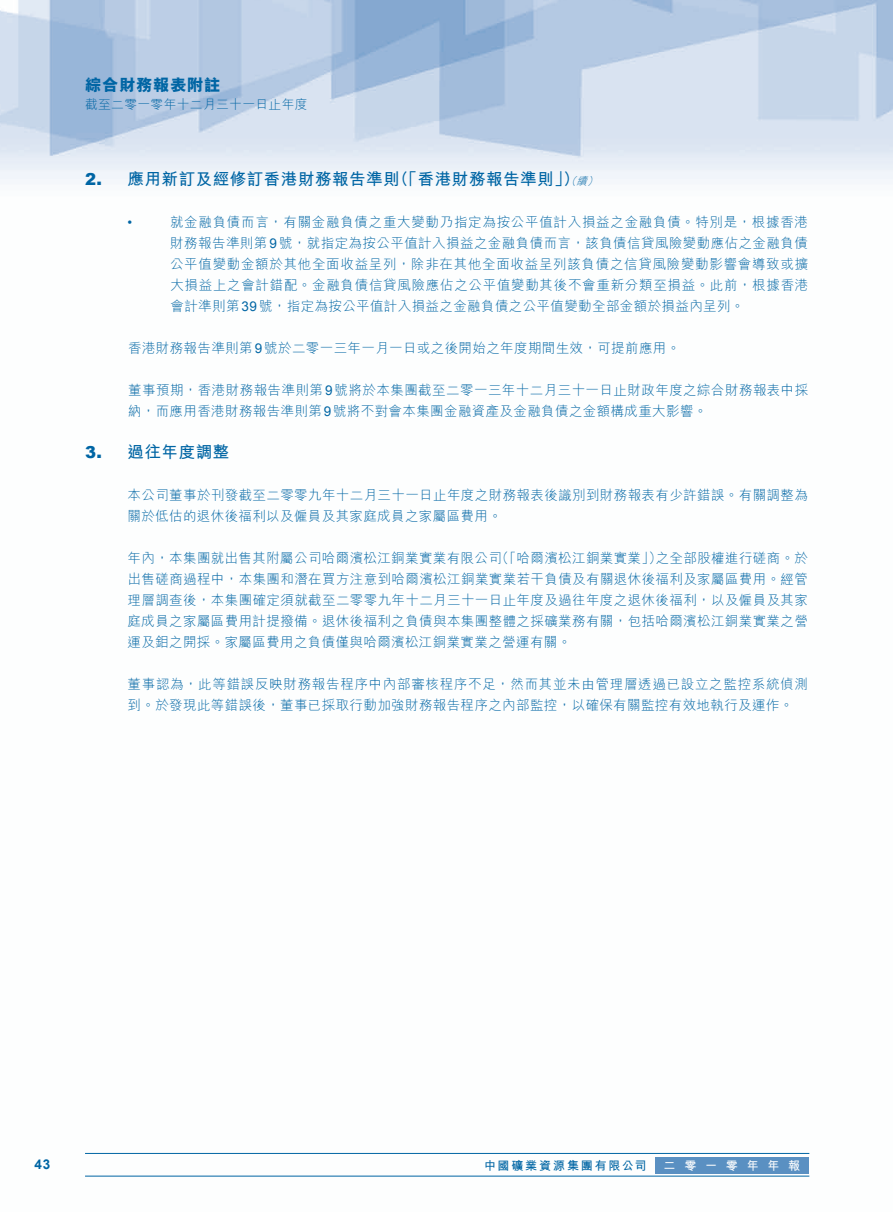
<style>
.page{position:relative;width:893px;height:1212px;background:#fff}
.page>*{position:absolute;margin:0;border:0;box-sizing:border-box;transform-origin:0 0}
.t1{font:700 16.5px "M Hei HK";letter-spacing:.035em;color:#0065a4}
.t2{font:800 16.5px "M Hei HK";letter-spacing:.03em;color:#0065a4}
.t3{font:900 16.5px "Arial";color:#0065a4}
.t4{font:300 13.5px/21px "M Hei HK";letter-spacing:.03em;color:#0065a4}
.t5{font:300 13.5px/21px "M Hei HK";letter-spacing:.05em;color:#0065a4}
.t6{font:300 13.5px "M Hei HK";letter-spacing:.055em;color:#0065a4}
.t7{font:700 13.5px "Arial";color:#0065a4}
.t8{font:13.5px "Arial";color:#0065a4}
.t9{font:300 12.75px "M Hei HK";letter-spacing:.03em;color:#0065a4}
.t10{font:700 12px "M Hei HK";letter-spacing:.145em;color:#0065a4}
.t11{font:700 12px "M Hei HK";color:#fff}
.t12{font:italic 300 10.5px "M Hei HK";color:#0065a4}
.s1{font-weight:300;font-style:italic;font-size:10.5px}
.s2{font-family:"Arial";font-weight:400}
</style>
<div class="page">
<img style="left:0;top:0;width:893px;height:1177px">
<hr style="left:85px;top:1153px;width:724px;height:1px;background:#0065a4">
<hr style="left:85px;top:1176px;width:724px;height:1px;background:#0065a4">
<div style="left:656px;top:1157px;width:153px;height:16px;background:#5a90c2"></div>
<p class="t2" style="left:85px;top:74px;width:137px">綜合財務報表附註</p>
<p class="t9" style="left:85px;top:96px;width:224px">截至二零一零年十二月三十一日止年度</p>
<p class="t3" style="left:85px;top:167px;width:19px">2.</p>
<p class="t3" style="left:85px;top:440px;width:19px">3.</p>
<p class="t1" style="left:128px;top:167px;width:274px">應用新訂及經修訂香港財務報告準則</p>
<p class="t1" style="left:392px;top:167px;width:189px">（「香港財務報告準則」）<span class="s1">（</span></p>
<p class="t12" style="left:576px;top:174px;width:16px">續</p>
<p class="t12" style="left:587px;top:174px;width:16px">(</p>
<p class="t8" style="left:128px;top:213px;width:6px">•</p>
<p class="t6" style="left:170px;top:212px;width:639px">就金融負債而言，有關金融負債之重大變動乃指定為按公平值計入損益之金融負債。特別是，根據香港</p>
<p class="t4" style="left:170px;top:232px;width:640px;text-align:justify">財務報告準則第<span class="s2">9</span>號，就指定為按公平值計入損益之金融負債而言，該負債信貸風險變動應佔之金融負債公平值變動金額於其他全面收益呈列，除非在其他全面收益呈列該負債之信貸風險變動影響會導致或擴大損益上之會計錯配。金融負債信貸風險應佔之公平值變動其後不會重新分類至損益。此前，根據香港會計準則第<span class="s2">39</span>號，指定為按公平值計入損益之金融負債之公平值變動全部金額於損益內呈列。</p>
<p class="t4" style="left:128px;top:337px;width:554px">香港財務報告準則第<span class="s2">9</span>號於二零一三年一月一日或之後開始之年度期間生效，可提前應用。</p>
<p class="t4" style="left:128px;top:379px;width:682px">董事預期，香港財務報告準則第<span class="s2">9</span>號將於本集團截至二零一三年十二月三十一日止財政年度之綜合財務報表中採納，而應用香港財務報告準則第<span class="s2">9</span>號將不對會本集團金融資產及金融負債之金額構成重大影響。</p>
<p class="t1" style="left:128px;top:440px;width:103px">過往年度調整</p>
<p class="t4" style="left:128px;top:484px;width:682px">本公司董事於刊發截至二零零九年十二月三十一日止年度之財務報表後識別到財務報表有少許錯誤。有關調整為關於低估的退休後福利以及僱員及其家庭成員之家屬區費用。</p>
<p class="t4" style="left:656px;top:547px;width:154px">之全部股權進行磋商。於</p>
<p class="t4" style="left:128px;top:547px;width:682px">年內，本集團就出售其附屬公司哈爾濱松江銅業實業有限公司<br>出售磋商過程中，本集團和潛在買方注意到哈爾濱松江銅業實業若干負債及有關退休後福利及家屬區費用。經管理層調查後，本集團確定須就截至二零零九年十二月三十一日止年度及過往年度之退休後福利，以及僱員及其家庭成員之家屬區費用計提撥備。退休後福利之負債與本集團整體之採礦業務有關，包括哈爾濱松江銅業實業之營運及鉬之開採。家屬區費用之負債僅與哈爾濱松江銅業實業之營運有關。</p>
<p class="t5" style="left:128px;top:673px;width:682px">董事認為，此等錯誤反映財務報告程序中內部審核程序不足，然而其並未由管理層透過已設立之監控系統偵測到。於發現此等錯誤後，董事已採取行動加強財務報告程序之內部監控，以確保有關監控有效地執行及運作。</p>
<p class="t4" style="left:496px;top:547px;width:168px">（「哈爾濱松江銅業實業」）</p>
<p class="t7" style="left:35px;top:1155px;width:17px">43</p>
<p class="t10" style="left:484px;top:1156px;width:164px">中國礦業資源集團有限公司</p>
<p class="t11" style="left:664px;top:1156px;width:13px">二</p>
<p class="t11" style="left:684px;top:1156px;width:13px">零</p>
<p class="t11" style="left:705px;top:1156px;width:13px">一</p>
<p class="t11" style="left:726px;top:1156px;width:13px">零</p>
<p class="t11" style="left:747px;top:1156px;width:13px">年</p>
<p class="t11" style="left:767px;top:1156px;width:13px">年</p>
<p class="t11" style="left:788px;top:1156px;width:13px">報</p>
</div>
